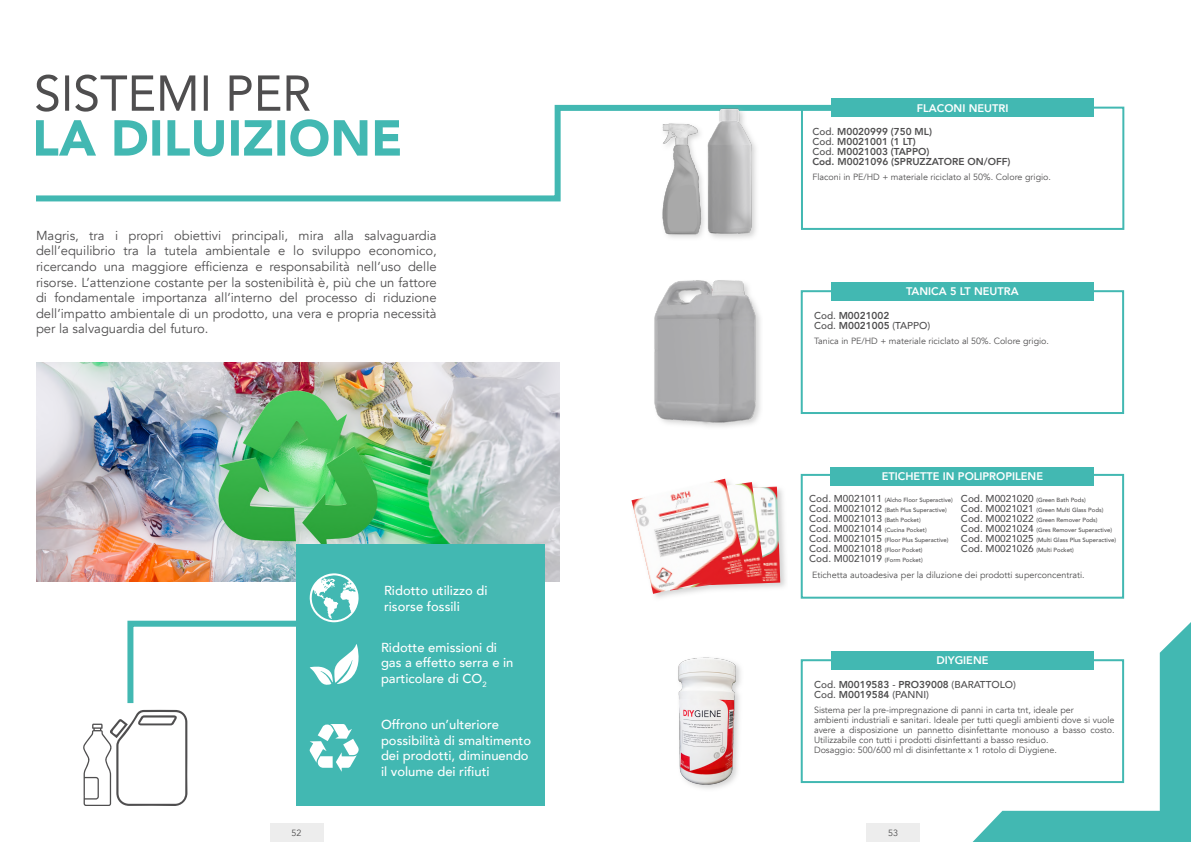
<style>
.page{position:relative;width:1191px;height:842px;background:#fff}
.page>*{position:absolute;margin:0;border:0;box-sizing:border-box;transform-origin:0 0}
.t1{font:13px/15.6px "Avenir";color:#4f4e4f;text-align:justify}
.t2{font:500 13px/15.6px "Avenir";color:#fff}
.t3{font:800 11px "Avenir";color:#fff}
.t4{font:800 10px/10px "Avenir";color:#4f4e4f}
.t5{font:500 10px/10px "Avenir";color:#4f4e4f}
.t6{font:9px/10px "Avenir";color:#4f4e4f}
.t7{font:500 6px/10px "Avenir";color:#4f4e4f}
.s1{font-weight:500}
.s2{font-size:10px}
.s3{font-size:6px}
.s4{font-weight:800}
</style>
<div class="page">
<div style="left:270px;top:823px;width:53px;height:19px;background:#ededed"></div>
<div style="left:866px;top:823px;width:54px;height:19px;background:#ededed"></div>
<svg style="left:36px;top:104px;width:795px;height:98px"></svg>
<img style="left:36px;top:363px;width:523px;height:219px">
<div style="left:296px;top:544px;width:248px;height:262px;background:#42b8b2"></div>
<svg style="left:83px;top:573px;width:276px;height:233px"></svg>
<svg style="left:36px;top:119px;width:364px;height:37px"></svg>
<img style="left:654px;top:280px;width:107px;height:147px">
<img style="left:659px;top:110px;width:39px;height:128px">
<div style="left:705px;top:106px;width:54px;height:135px;background:#c6c6c6;opacity:.75"></div>
<img style="left:698px;top:104px;width:55px;height:134px">
<div style="left:801px;top:107px;width:323px;height:123px;border:2px solid #42b8b2"></div>
<div style="left:831px;top:99px;width:263px;height:18px;background:#42b8b2"></div>
<div style="left:800px;top:290px;width:324px;height:124px;border:2px solid #42b8b2"></div>
<div style="left:831px;top:282px;width:262px;height:19px;background:#42b8b2"></div>
<div style="left:800px;top:474px;width:324px;height:125px;border:2px solid #42b8b2"></div>
<div style="left:830px;top:467px;width:264px;height:18px;background:#42b8b2"></div>
<div style="left:629px;top:477px;width:159px;height:125px;background:#c6c6c6;opacity:.75"></div>
<img style="left:765px;top:487px;width:15px;height:99px">
<img style="left:746px;top:482px;width:19px;height:108px">
<img style="left:631px;top:479px;width:115px;height:115px">
<svg style="left:972px;top:622px;width:219px;height:220px"></svg>
<img style="left:678px;top:657px;width:63px;height:132px">
<div style="left:800px;top:659px;width:324px;height:124px;border:2px solid #42b8b2"></div>
<div style="left:831px;top:651px;width:262px;height:19px;background:#42b8b2"></div>
<svg style="left:36px;top:75px;width:274px;height:37px"></svg>
<p class="t1" style="left:36px;top:228px;width:402px">Magris, tra i propri obiettivi principali, mira alla salvaguardia dell’equilibrio tra la tutela ambientale e lo sviluppo economico, ricercando una maggiore efficienza e responsabilità nell’uso delle risorse. L’attenzione costante per la sostenibilità è, più che un fattore di fondamentale importanza all’interno del processo di riduzione dell’impatto ambientale di un prodotto, una vera e propria necessità per la salvaguardia del futuro.</p>
<h1 class="t2" style="left:384px;top:582px;width:105px">Ridotto utilizzo di risorse fossili</h1>
<h1 class="t2" style="left:381px;top:638px;width:134px">Ridotte emissioni di gas a effetto serra e in particolare di CO<sub>2</sub></h1>
<h1 class="t2" style="left:381px;top:716px;width:152px">Offrono un’ulteriore possibilità di smaltimento dei prodotti, diminuendo il volume dei rifiuti</h1>
<p class="t3" style="left:917px;top:99px;width:93px">FLACONI NEUTRI</p>
<p class="t4" style="left:812px;top:127px;width:200px"><span class="s1">Cod.</span> M0020999 (750 ML)<br><span class="s1">Cod.</span> M0021001 (1 LT)<br><span class="s1">Cod.</span> M0021003 (TAPPO)<br>Cod. M0021096 (SPRUZZATORE ON/OFF)</p>
<p class="t6" style="left:812px;top:172px;width:240px">Flaconi in PE/HD + materiale riciclato al 50%. Colore grigio.</p>
<p class="t3" style="left:906px;top:283px;width:114px">TANICA 5 LT NEUTRA</p>
<p class="t4" style="left:814px;top:310px;width:118px"><span class="s1">Cod.</span> M0021002<br><span class="s1">Cod.</span> M0021005 <span class="s1">(TAPPO)</span></p>
<p class="t6" style="left:814px;top:336px;width:236px">Tanica in PE/HD + materiale riciclato al 50%. Colore grigio.</p>
<p class="t3" style="left:881px;top:468px;width:163px">ETICHETTE IN POLIPROPILENE</p>
<p class="t7" style="left:809px;top:494px;width:145px"><span class="s2">Cod. M0021011</span> (Alcho Floor Superactive)<br><span class="s2">Cod. M0021012</span> (Bath Plus Superactive)</p>
<p class="t5" style="left:809px;top:513px;width:113px">Cod. M0021013 <span class="s3">(Bath Pocket)</span></p>
<p class="t7" style="left:809px;top:524px;width:141px"><span class="s2">Cod. M0021014</span> (Cucina Pocket)<br><span class="s2">Cod. M0021015</span> (Floor Plus Superactive)<br><span class="s2">Cod. M0021018</span> (Floor Pocket)</p>
<p class="t5" style="left:809px;top:553px;width:115px">Cod. M0021019 <span class="s3">(Form Pocket)</span></p>
<p class="t7" style="left:961px;top:494px;width:157px"><span class="s2">Cod. M0021020</span> (Green Bath Pods)<br><span class="s2">Cod. M0021021</span> (Green Multi Glass Pods)<br><span class="s2">Cod. M0021022</span> (Green Remover Pods)<br><span class="s2">Cod. M0021024</span> (Gres Remover Superactive)<br><span class="s2">Cod. M0021025</span> (Multi Glass Plus Superactive)<br><span class="s2">Cod. M0021026</span> (Multi Pocket)</p>
<p class="t6" style="left:812px;top:570px;width:274px">Etichetta autoadesiva per la diluzione dei prodotti superconcentrati.</p>
<p class="t3" style="left:936px;top:652px;width:54px">DIYGIENE</p>
<p class="t5" style="left:814px;top:679px;width:203px">Cod. <span class="s4">M0019583</span> - <span class="s4">PRO39008</span> (BARATTOLO)<br>Cod. <span class="s4">M0019584</span> (PANNI)</p>
<p class="t6" style="left:814px;top:705px;width:302px">Sistema per la pre-impregnazione di panni in carta tnt, ideale per<br>ambienti industriali e sanitari. Ideale per tutti quegli ambienti dove si vuole avere a disposizione un pannetto disinfettante monouso a basso costo.<br>Utilizzabile con tutti i prodotti disinfettanti a basso residuo.<br>Dosaggio: 500/600 ml di disinfettante x 1 rotolo di Diygiene.</p>
<p class="t6" style="left:291px;top:828px;width:12px">52</p>
<p class="t6" style="left:888px;top:828px;width:12px">53</p>
</div>
